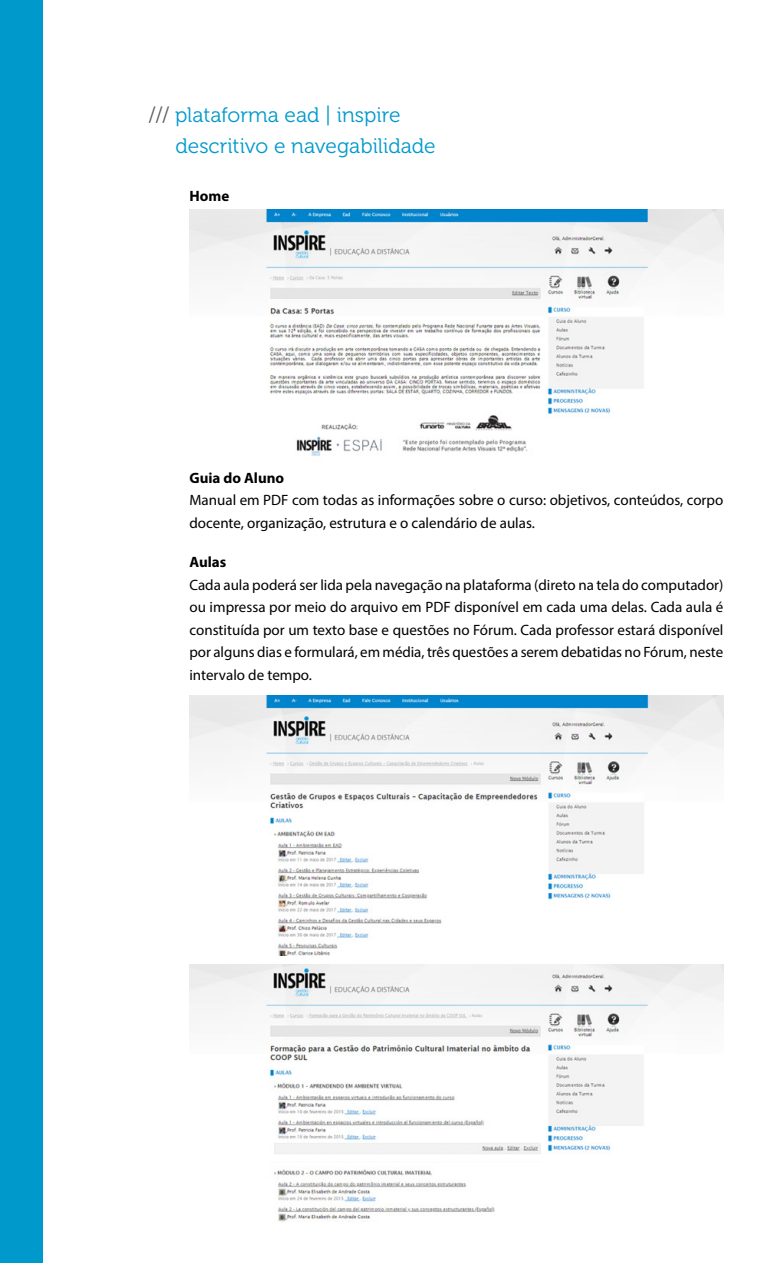
<style>
.page{position:relative;width:766px;height:1263px;background:#fff}
.page>*{position:absolute;margin:0;border:0;box-sizing:border-box;transform-origin:0 0}
.t1{font:21px/31px "Museo 300";color:#09c}
.t2{font:15px/22.5px "Myriad Pro";color:#000}
.t3{font:700 15px "Myriad Pro";color:#000}
.s1{color:#5a5b5e}
</style>
<div class="page">
<div style="left:0;top:0;width:43px;height:1263px;background:#09c"></div>
<img style="left:189px;top:210px;width:534px;height:246px">
<img style="left:189px;top:695px;width:534px;height:260px">
<img style="left:189px;top:964px;width:534px;height:257px">
<h1 class="t1" style="left:175px;top:100px;width:262px;text-indent:-27px"><span class="s1">///</span> plataforma ead | inspire descritivo e navegabilidade</h1>
<p class="t3" style="left:189px;top:186px;width:41px">Home</p>
<p class="t3" style="left:189px;top:468px;width:96px">Guia do Aluno</p>
<p class="t2" style="left:189px;top:489px;width:535px">Manual em PDF com todas as informações sobre o curso: objetivos, conteúdos, corpo docente, organização, estrutura e o calendário de aulas.</p>
<p class="t3" style="left:189px;top:552px;width:38px">Aulas</p>
<p class="t2" style="left:189px;top:573px;width:535px;text-align:justify">Cada aula poderá ser lida pela navegação na plataforma (direto na tela do computador) ou impressa por meio do arquivo em PDF disponível em cada uma delas. Cada aula é constituída por um texto base e questões no Fórum. Cada professor estará disponível por alguns dias e formulará, em média, três questões a serem debatidas no Fórum, neste intervalo de tempo.</p>
</div>
